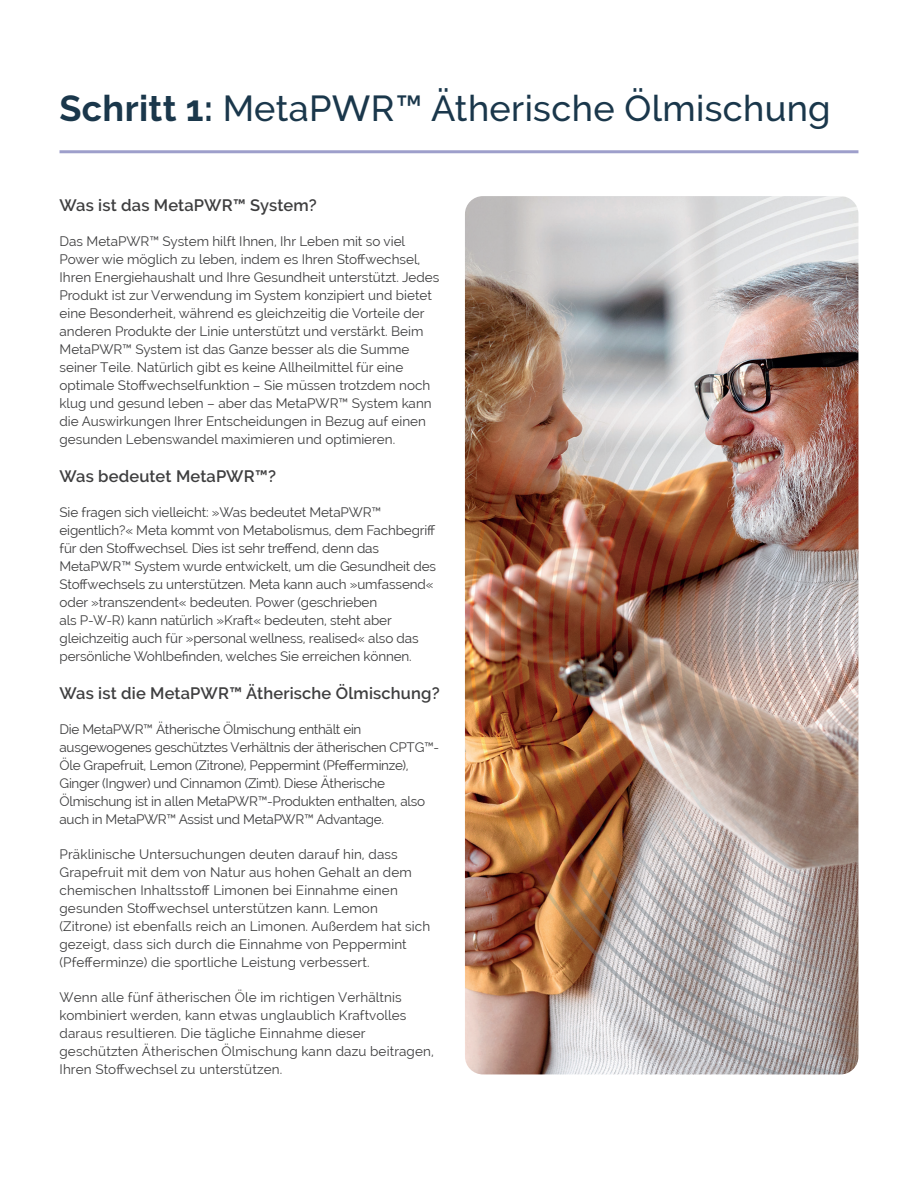
<style>
.page{position:relative;width:918px;height:1188px;background:#fff}
.page>*{position:absolute;margin:0;border:0;box-sizing:border-box;transform-origin:0 0}
.t1{font:500 36px "Raleway";letter-spacing:.01em;color:#1a374b}
.t2{font:600 16.5px "Raleway";letter-spacing:.01em;color:#3e3e3f}
.t3{font:13.5px/18px "Raleway";color:#3e3e3f}
.t4{font:13.5px/18px "Raleway";letter-spacing:-.02em;color:#3e3e3f}
.s1{font-weight:700}
</style>
<div class="page">
<img style="left:465px;top:196px;width:393px;height:878px">
<hr style="left:60px;top:150px;width:798px;height:3px;background:#9e9fcb">
<h1 class="t1" style="left:60px;top:88px;width:773px"><span class="s1">Schritt 1:</span> MetaPWR™ Ätherische Ölmischung</h1>
<p class="t2" style="left:60px;top:196px;width:259px">Was ist das MetaPWR™ System?</p>
<p class="t3" style="left:60px;top:232px;width:381px">Das MetaPWR™ System hilft Ihnen, Ihr Leben mit so viel Power wie möglich zu leben, indem es Ihren Stoffwechsel, Ihren Energiehaushalt und Ihre Gesundheit unterstützt. Jedes Produkt ist zur Verwendung im System konzipiert und bietet eine Besonderheit, während es gleichzeitig die Vorteile der anderen Produkte der Linie unterstützt und verstärkt. Beim MetaPWR™ System ist das Ganze besser als die Summe seiner Teile. Natürlich gibt es keine Allheilmittel für eine optimale Stoffwechselfunktion – Sie müssen trotzdem noch klug und gesund leben – aber das MetaPWR™ System kann die Auswirkungen Ihrer Entscheidungen in Bezug auf einen gesunden Lebenswandel maximieren und optimieren.</p>
<p class="t2" style="left:60px;top:467px;width:218px">Was bedeutet MetaPWR™?</p>
<p class="t3" style="left:60px;top:503px;width:378px">Sie fragen sich vielleicht: »Was bedeutet MetaPWR™ eigentlich?« Meta kommt von Metabolismus, dem Fachbegriff für den Stoffwechsel. Dies ist sehr treffend, denn das MetaPWR™ System wurde entwickelt, um die Gesundheit des Stoffwechsels zu unterstützen. Meta kann auch »umfassend« oder »transzendent« bedeuten. Power (geschrieben<br>als P-W-R) kann natürlich »Kraft« bedeuten, steht aber gleichzeitig auch für »personal wellness, realised« also das persönliche Wohlbefinden, welches Sie erreichen können.</p>
<p class="t2" style="left:60px;top:684px;width:382px">Was ist die MetaPWR™ Ätherische Ölmischung?</p>
<p class="t4" style="left:60px;top:720px;width:381px">Die MetaPWR™ Ätherische Ölmischung enthält ein ausgewogenes geschütztes Verhältnis der ätherischen CPTG™- Öle Grapefruit, Lemon (Zitrone), Peppermint (Pfefferminze), Ginger (Ingwer) und Cinnamon (Zimt). Diese Ätherische Ölmischung ist in allen MetaPWR™-Produkten enthalten, also auch in MetaPWR™ Assist und MetaPWR™ Advantage.</p>
<p class="t3" style="left:60px;top:845px;width:372px">Präklinische Untersuchungen deuten darauf hin, dass Grapefruit mit dem von Natur aus hohen Gehalt an dem chemischen Inhaltsstoff Limonen bei Einnahme einen gesunden Stoffwechsel unterstützen kann. Lemon (Zitrone) ist ebenfalls reich an Limonen. Außerdem hat sich gezeigt, dass sich durch die Einnahme von Peppermint (Pfefferminze) die sportliche Leistung verbessert.</p>
<p class="t3" style="left:60px;top:988px;width:376px">Wenn alle fünf ätherischen Öle im richtigen Verhältnis kombiniert werden, kann etwas unglaublich Kraftvolles daraus resultieren. Die tägliche Einnahme dieser geschützten Ätherischen Ölmischung kann dazu beitragen, Ihren Stoffwechsel zu unterstützen.</p>
</div>
